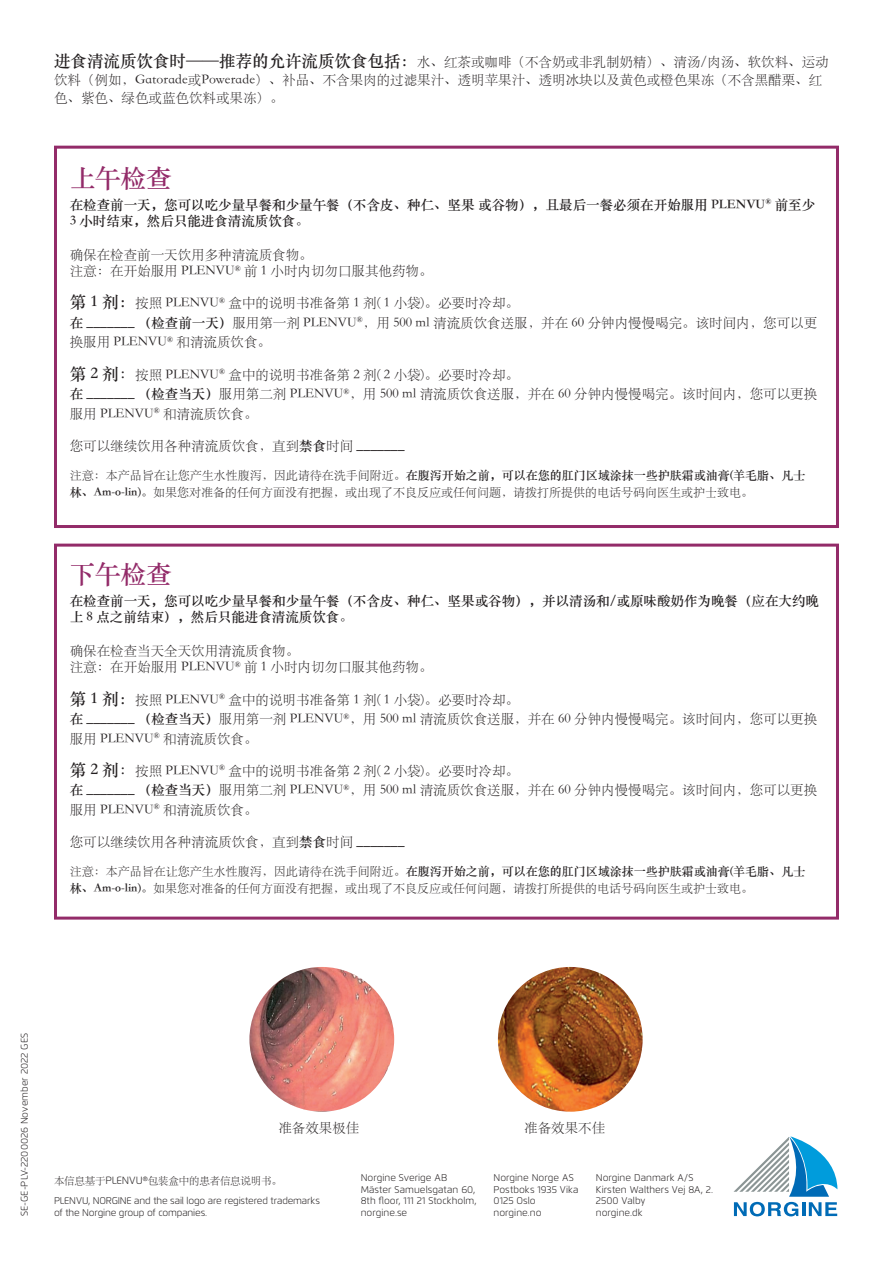
<style>
.page{position:relative;width:893px;height:1263px;background:#fff}
.page>*{position:absolute;margin:0;border:0;box-sizing:border-box;transform-origin:0 0}
.t1{font:25.5px "ST Songti SC Bold";color:#932b69}
.t2{font:13.5px/19.5px "ST Songti SC Light";color:#231f20}
.t3{font:13.5px/16.5px "ST Songti SC Bold";color:#231f20}
.t4{font:12px "ST Songti SC Bold";color:#231f20}
.t5{font:12px "ST Songti SC Light";color:#231f20}
.t6{font:10.5px "ST Songti SC Light";letter-spacing:-.02em;color:#231f20}
.t7{font:300 9.75px/11.7px "Flexo";color:#231f20}
.t8{font:300 9.75px/11.7px "Flexo";letter-spacing:-.02em;color:#231f20}
.s1{font-family:"ST Songti SC Bold";font-size:16.5px}
.s2{font-family:"ST Songti SC Bold"}
.s3{font-family:"ST Songti SC Regular";font-size:16.5px}
.s4{font-family:"ST Songti SC Light"}
.s5{font-family:"Flexo";font-weight:300}
</style>
<div class="page">
<div style="left:54px;top:146px;width:785px;height:382px;border:3px solid #932b69"></div>
<div style="left:54px;top:544px;width:785px;height:375px;border:3px solid #932b69"></div>
<img style="left:249px;top:967px;width:145px;height:145px;border-radius:72px">
<img style="left:498px;top:967px;width:145px;height:145px;border-radius:72px">
<svg style="left:733px;top:1136px;width:104px;height:80px"></svg>
<p class="t2" style="left:54px;top:52px;width:776px;line-height:18px"><span class="s1">进食清流质饮食时——推荐的允许流质饮食包括：</span>水、红茶或咖啡（不含奶或非乳制奶精）、清汤/肉汤、软饮料、运动饮料（例如，Gatorade或Powerade）、补品、不含果肉的过滤果汁、透明苹果汁、透明冰块以及黄色或橙色果冻（不含黑醋栗、红色、紫色、绿色或蓝色饮料或果冻）。</p>
<h1 class="t1" style="left:70px;top:162px;width:104px">上午检查</h1>
<p class="t3" style="left:70px;top:196px;width:747px">在检查前一天，您可以吃少量早餐和少量午餐（不含皮、种仁、坚果 或谷物），且最后一餐必须在开始服用 PLENVU<sup>®</sup> 前至少<br>3 小时结束，然后只能进食清流质饮食。</p>
<p class="t2" style="left:70px;top:245px;width:364px;line-height:16.5px">确保在检查前一天饮用多种清流质食物。<br>注意：在开始服用 PLENVU<sup>®</sup> 前 1 小时内切勿口服其他药物。</p>
<p class="t2" style="left:70px;top:293px;width:749px"><span class="s1">第 1 剂：</span>按照 PLENVU<sup>®</sup> 盒中的说明书准备第 1 剂( 1 小袋)。必要时冷却。<br><span class="s2">在 _______ （检查前一天）</span>服用第一剂 PLENVU<sup>®</sup>，用 500 ml 清流质饮食送服，并在 60 分钟内慢慢喝完。该时间内，您可以更换服用 PLENVU<sup>®</sup> 和清流质饮食。</p>
<p class="t2" style="left:70px;top:364px;width:749px"><span class="s1">第 2 剂</span><span class="s3">：</span>按照 PLENVU<sup>®</sup> 盒中的说明书准备第 2 剂( 2 小袋)。必要时冷却。<br><span class="s2">在 _______ （检查当天）</span>服用第二剂 PLENVU<sup>®</sup>，用 500 ml 清流质饮食送服，并在 60 分钟内慢慢喝完。该时间内，您可以更换服用 PLENVU<sup>®</sup> 和清流质饮食。</p>
<p class="t2" style="left:70px;top:435px;width:336px">您可以继续饮用各种清流质饮食，直到<span class="s2">禁食</span>时间 <span class="s2">_______</span></p>
<p class="t4" style="left:70px;top:468px;width:737px"><span class="s4">注意：本产品旨在让您产生水性腹泻，因此请待在洗手间附近。</span>在腹泻开始之前，可以在您的肛门区域涂抹一些护肤霜或油膏(羊毛脂、凡士</p>
<p class="t5" style="left:70px;top:484px;width:685px"><span class="s2">林、Am-o-lin)。</span>如果您对准备的任何方面没有把握，或出现了不良反应或任何问题，请拨打所提供的电话号码向医生或护士致电。</p>
<h1 class="t1" style="left:70px;top:558px;width:104px">下午检查</h1>
<p class="t3" style="left:70px;top:592px;width:751px">在检查前一天，您可以吃少量早餐和少量午餐（不含皮、种仁、坚果或谷物），并以清汤和/或原味酸奶作为晚餐（应在大约晚上 8 点之前结束），然后只能进食清流质饮食。</p>
<p class="t2" style="left:70px;top:642px;width:364px;line-height:16.5px">确保在检查当天全天饮用清流质食物。<br>注意：在开始服用 PLENVU<sup>®</sup> 前 1 小时内切勿口服其他药物。</p>
<p class="t2" style="left:70px;top:689px;width:749px"><span class="s1">第 1 剂：</span>按照 PLENVU<sup>®</sup> 盒中的说明书准备第 1 剂( 1 小袋)。必要时冷却。<br><span class="s2">在 _______ （检查当天）</span>服用第一剂 PLENVU<sup>®</sup>，用 500 ml 清流质饮食送服，并在 60 分钟内慢慢喝完。该时间内，您可以更换服用 PLENVU<sup>®</sup> 和清流质饮食。</p>
<p class="t2" style="left:70px;top:760px;width:749px"><span class="s1">第 2 剂</span><span class="s3">：</span>按照 PLENVU<sup>®</sup> 盒中的说明书准备第 2 剂( 2 小袋)。必要时冷却。<br><span class="s2">在 _______ （检查当天）</span>服用第二剂 PLENVU<sup>®</sup>，用 500 ml 清流质饮食送服，并在 60 分钟内慢慢喝完。该时间内，您可以更换服用 PLENVU<sup>®</sup> 和清流质饮食。</p>
<p class="t2" style="left:70px;top:831px;width:336px">您可以继续饮用各种清流质饮食，直到<span class="s2">禁食</span>时间 <span class="s2">_______</span></p>
<p class="t4" style="left:70px;top:864px;width:737px"><span class="s4">注意：本产品旨在让您产生水性腹泻，因此请待在洗手间附近。</span>在腹泻开始之前，可以在您的肛门区域涂抹一些护肤霜或油膏(羊毛脂、凡士</p>
<p class="t5" style="left:70px;top:881px;width:685px"><span class="s2">林、Am-o-lin)。</span>如果您对准备的任何方面没有把握，或出现了不良反应或任何问题，请拨打所提供的电话号码向医生或护士致电。</p>
<p class="t7" style="left:19px;top:1216px;width:184px;rotate:-90deg">SE-GE-PLV-2200026 November 2022 GES</p>
<p class="t2" style="left:278px;top:1118px;width:82px">准备效果极佳</p>
<p class="t2" style="left:524px;top:1118px;width:82px">准备效果不佳</p>
<p class="t6" style="left:54px;top:1174px;width:229px">本信息基于<span class="s5">PLENVU®</span>包装盒中的患者信息说明书。</p>
<p class="t8" style="left:54px;top:1195px;width:267px">PLENVU, NORGINE and the sail logo are registered trademarks of the Norgine group of companies.</p>
<p class="t7" style="left:361px;top:1171px;width:117px">Norgine Sverige AB<br>Mäster Samuelsgatan 60,<br>8th floor, 111 21 Stockholm, norgine.se</p>
<p class="t7" style="left:596px;top:1171px;width:119px">Norgine Danmark A/S<br>Kirsten Walthers Vej 8A, 2.<br>2500 Valby<br>norgine.dk</p>
<p class="t7" style="left:493px;top:1171px;width:87px">Norgine Norge AS<br>Postboks 1935 Vika<br>0125 Oslo norgine.no</p>
</div>
